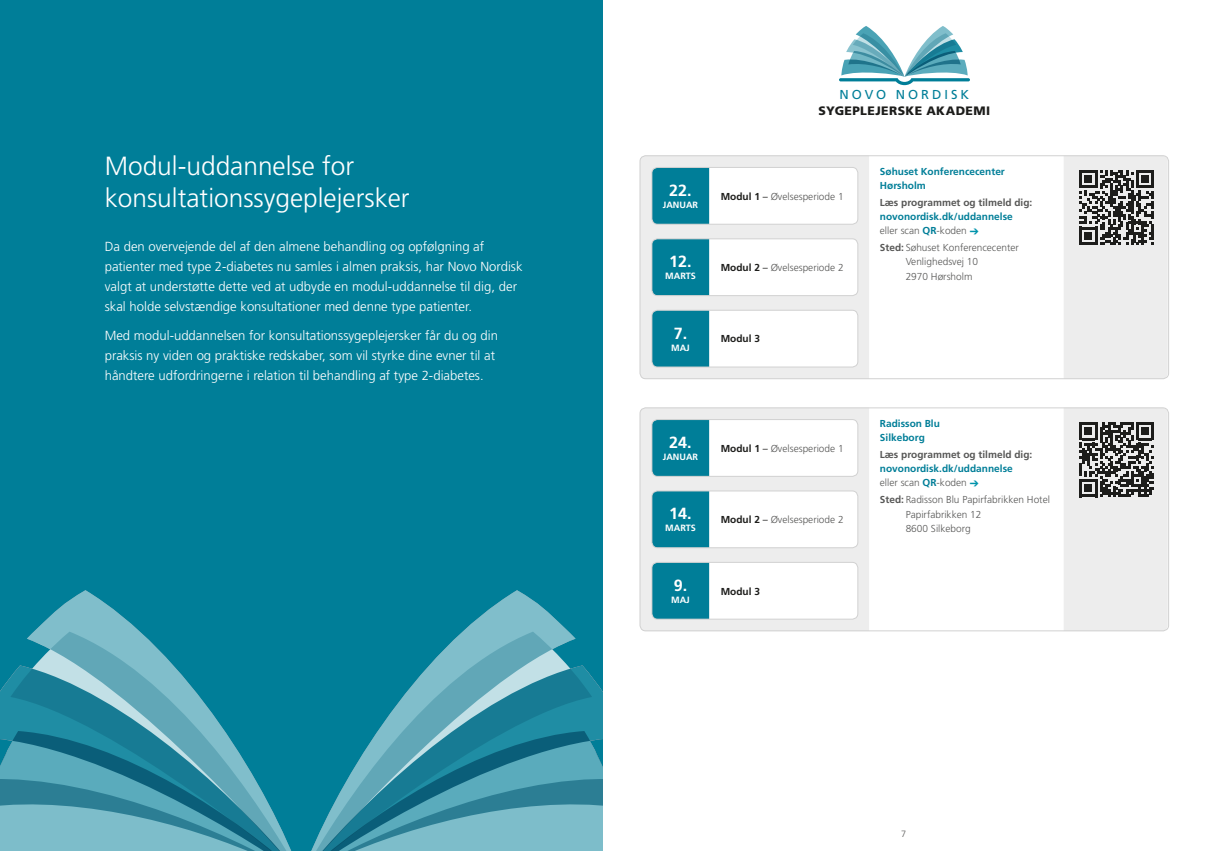
<style>
.page{position:relative;width:1205px;height:851px;background:#fff}
.page>*{position:absolute;margin:0;border:0;box-sizing:border-box;transform-origin:0 0}
.intro_overskrift{font:300 26.25px/32.4px "Frutiger LT Std";color:#fff}
.t1{font:700 16.12px "Frutiger LT Std";color:#fff}
.intro_brød{font:300 13.12px/20.2px "Frutiger LT Std";color:#fff}
.t2{font:13px "Frutiger LT Std";letter-spacing:.23em;color:#007e98}
.t3{font:900 12.25px "Frutiger LT Std";letter-spacing:.03em;color:#1d1d1b}
.kursus_brød{font:700 10.12px/14.1px "Frutiger LT Std";color:#007e98}
.kursus_brød_STED{font:300 10.12px/14.1px "Frutiger LT Std";color:#575756}
.mellem{font:300 10.12px "Frutiger LT Std";color:#575756}
.kursus_mellem{font:700 10.12px/14.1px "Frutiger LT Std";color:#007e98}
.mellem-2{font:700 10.12px "Frutiger LT Std";color:#1d1d1b}
.t4{font:700 9.12px "Frutiger LT Std";color:#fff}
.intro_brød-2{font:300 9.12px "Frutiger LT Std";color:#575756}
.s1{font-weight:700;color:#1d1d1b}
.s2{font-weight:700}
.s3{color:#575756}
.s4{font-weight:300;color:#575756}
.s5{color:#0093ab}
</style>
<div class="page">
<div style="left:0;top:0;width:613px;height:850px;background:#007e98"></div>
<svg style="left:429px;top:590px;width:146px;height:75px"></svg>
<svg style="left:378px;top:665px;width:225px;height:65px"></svg>
<svg style="left:311px;top:730px;width:292px;height:120px"></svg>
<svg style="left:27px;top:590px;width:146px;height:75px"></svg>
<svg style="left:0;top:665px;width:291px;height:185px"></svg>
<div style="left:603px;top:0;width:602px;height:850px;background:#fff"></div>
<div style="left:640px;top:156px;width:229px;height:223px;background:#ededed"></div>
<svg style="left:1063px;top:155px;width:105px;height:224px"></svg>
<div style="left:652px;top:167px;width:206px;height:57px;background:#fff;border-radius:6px"></div>
<div style="left:652px;top:167px;width:57px;height:57px;background:#007e98"></div>
<div style="left:651px;top:167px;width:207px;height:57px;border:1px solid #d1d1d1;border-radius:6px"></div>
<div style="left:652px;top:239px;width:206px;height:56px;background:#fff;border-radius:6px"></div>
<div style="left:652px;top:239px;width:57px;height:56px;background:#007e98"></div>
<div style="left:651px;top:238px;width:207px;height:58px;border:1px solid #d1d1d1;border-radius:6px"></div>
<div style="left:652px;top:310px;width:206px;height:57px;background:#fff;border-radius:6px"></div>
<div style="left:652px;top:310px;width:57px;height:57px;background:#007e98"></div>
<div style="left:651px;top:310px;width:207px;height:57px;border:1px solid #d1d1d1;border-radius:6px"></div>
<div style="left:640px;top:409px;width:229px;height:222px;background:#ededed"></div>
<div style="left:652px;top:419px;width:206px;height:57px;background:#fff;border-radius:6px"></div>
<div style="left:652px;top:419px;width:57px;height:57px;background:#007e98"></div>
<div style="left:651px;top:419px;width:207px;height:57px;border:1px solid #d1d1d1;border-radius:6px"></div>
<div style="left:652px;top:491px;width:206px;height:56px;background:#fff;border-radius:6px"></div>
<div style="left:652px;top:491px;width:57px;height:56px;background:#007e98"></div>
<div style="left:651px;top:490px;width:207px;height:58px;border:1px solid #d1d1d1;border-radius:6px"></div>
<div style="left:652px;top:562px;width:206px;height:57px;background:#fff;border-radius:6px"></div>
<div style="left:652px;top:562px;width:57px;height:57px;background:#007e98"></div>
<div style="left:651px;top:562px;width:207px;height:57px;border:1px solid #d1d1d1;border-radius:6px"></div>
<svg style="left:1063px;top:407px;width:105px;height:224px"></svg>
<svg style="left:839px;top:26px;width:131px;height:59px"></svg>
<p class="intro_overskrift" style="left:105px;top:150px;width:306px">Modul-uddannelse for konsultationssygeplejersker</p>
<p class="intro_brød" style="left:105px;top:236px;width:419px">Da den overvejende del af den almene behandling og opfølgning af patienter med type 2-diabetes nu samles i almen praksis, har Novo Nordisk valgt at understøtte dette ved at udbyde en modul-uddannelse til dig, der skal holde selvstændige konsultationer med denne type patienter.</p>
<p class="intro_brød" style="left:105px;top:325px;width:395px">Med modul-uddannelsen for konsultationssygeplejersker får du og din praksis ny viden og praktiske redskaber, som vil styrke dine evner til at håndtere udfordringerne i relation til behandling af type 2-diabetes.</p>
<p class="t1" style="left:669px;top:181px;width:24px">22.</p>
<p class="t4" style="left:663px;top:199px;width:37px">JANUAR</p>
<p class="t1" style="left:669px;top:252px;width:24px">12.</p>
<p class="t4" style="left:665px;top:271px;width:32px">MARTS</p>
<p class="t1" style="left:674px;top:323px;width:15px">7.</p>
<p class="t4" style="left:671px;top:342px;width:20px">MAJ</p>
<p class="t2" style="left:839px;top:87px;width:131px">NOVO NORDISK</p>
<p class="t3" style="left:818px;top:103px;width:173px">SYGEPLEJERSKE AKADEMI</p>
<p class="mellem" style="left:721px;top:190px;width:124px"><span class="s1">Modul 1</span> <span class="s2">–</span> Øvelsesperiode 1</p>
<p class="mellem" style="left:721px;top:262px;width:124px"><span class="s1">Modul 2</span> <span class="s2">–</span> Øvelsesperiode 2</p>
<p class="mellem-2" style="left:721px;top:333px;width:41px">Modul 3</p>
<p class="kursus_mellem" style="left:880px;top:164px;width:126px">Søhuset Konferencecenter<br>Hørsholm</p>
<p class="kursus_brød" style="left:880px;top:195px;width:154px"><span class="s3">Læs programmet og tilmeld dig: </span>novonordisk.dk/uddannelse <span class="s4">eller scan</span> QR<span class="s4">-koden</span> <span class="s5">➔</span></p>
<p class="kursus_brød_STED" style="left:905px;top:241px;width:115px;text-indent:-26px"><span class="s2">Sted:</span> Søhuset Konferencecenter<br>Venlighedsvej 10<br>2970 Hørsholm</p>
<p class="t1" style="left:669px;top:433px;width:24px">24.</p>
<p class="t4" style="left:663px;top:451px;width:37px">JANUAR</p>
<p class="t1" style="left:669px;top:504px;width:24px">14.</p>
<p class="t4" style="left:665px;top:523px;width:32px">MARTS</p>
<p class="t1" style="left:674px;top:575px;width:15px">9.</p>
<p class="t4" style="left:671px;top:594px;width:20px">MAJ</p>
<p class="mellem" style="left:721px;top:442px;width:124px"><span class="s1">Modul 1</span> <span class="s2">–</span> Øvelsesperiode 1</p>
<p class="mellem" style="left:721px;top:514px;width:124px"><span class="s1">Modul 2</span> <span class="s2">–</span> Øvelsesperiode 2</p>
<p class="mellem-2" style="left:721px;top:585px;width:41px">Modul 3</p>
<p class="kursus_mellem" style="left:880px;top:416px;width:62px">Radisson Blu<br>Silkeborg</p>
<p class="kursus_brød" style="left:880px;top:447px;width:154px"><span class="s3">Læs programmet og tilmeld dig: </span>novonordisk.dk/uddannelse <span class="s4">eller scan</span> QR<span class="s4">-koden</span> <span class="s5">➔</span></p>
<p class="kursus_brød_STED" style="left:905px;top:493px;width:146px;text-indent:-26px"><span class="s2">Sted:</span> Radisson Blu Papirfabrikken Hotel<br>Papirfabrikken 12<br>8600 Silkeborg</p>
<p class="intro_brød-2" style="left:901px;top:828px;width:7px">7</p>
</div>
